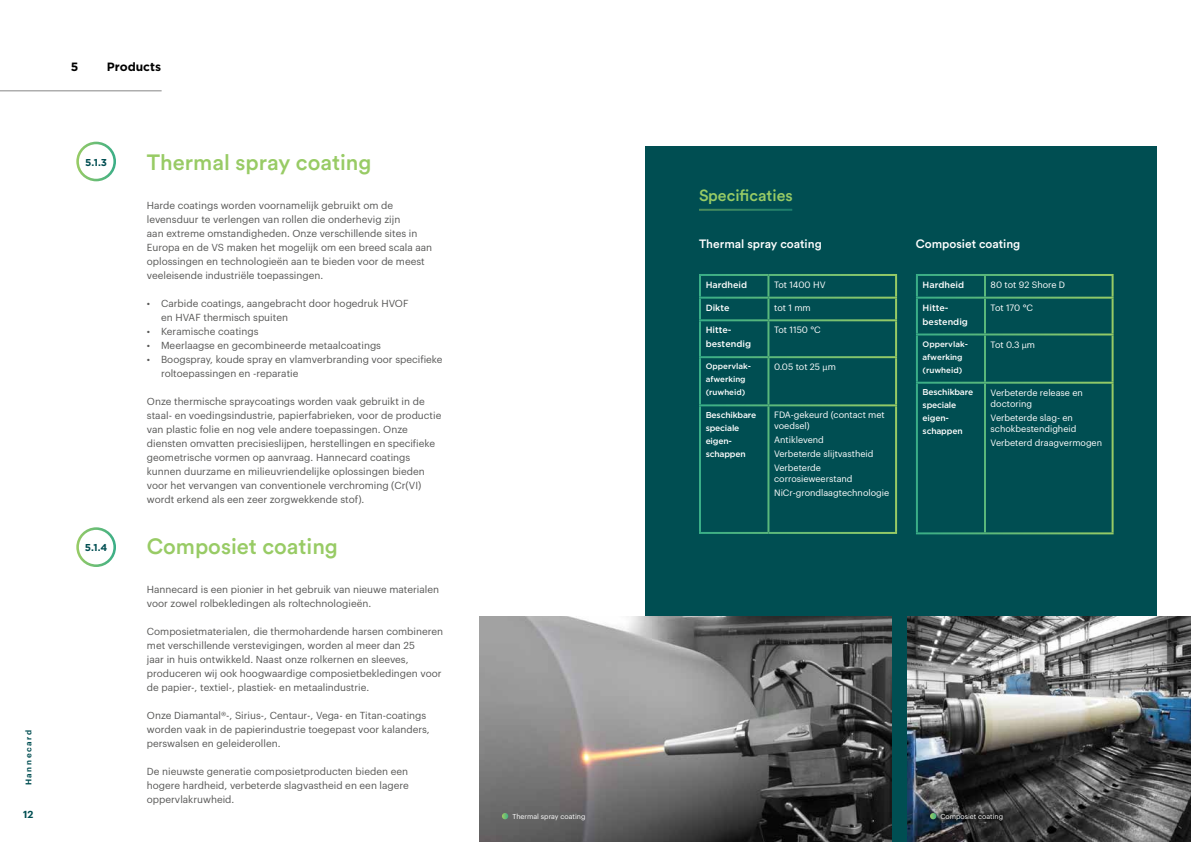
<style>
.page{position:relative;width:1191px;height:842px;background:#fff}
.page>*{position:absolute;margin:0;border:0;box-sizing:border-box;transform-origin:0 0}
.t1{font:500 22px "Circular Std";color:#98cb65}
.t2{font:500 16px "Circular Std";color:#98cb65}
.t3{font:500 12px "Circular Std";color:#fff}
.t4{font:700 12px "Gotham";color:#000}
.t5{font:10px/14px "Graphik";color:#575756}
.t6{font:700 10px "Gotham";color:#004e52}
.t7{font:600 10px "Graphik";color:#004e52}
.t8{font:9px/11px "Graphik";color:#fff}
.t9{font:500 9px/14px "Gotham";color:#fff}
.t10{font:500 8.5px/13px "Gotham";letter-spacing:-.02em;color:#fff}
.t11{font:500 8px/13px "Gotham";color:#fff}
.t12{font:600 8px "Graphik";letter-spacing:.2em;color:#004e52}
.t13{font:7px "Graphik";color:#fff}
.s1{font-family:"Proxima Nova"}
</style>
<div class="page">
<div style="left:645px;top:146px;width:512px;height:696px;background:#004e52"></div>
<img style="left:479px;top:617px;width:413px;height:225px">
<img style="left:907px;top:617px;width:284px;height:225px">
<hr style="left:0;top:91px;width:162px;height:1px;background:#000">
<svg style="left:76px;top:142px;width:40px;height:39px"></svg>
<svg style="left:76px;top:527px;width:40px;height:40px"></svg>
<div style="left:934px;top:808px;width:75px;height:19px;background:#000;opacity:.75"></div>
<svg style="left:502px;top:813px;width:6px;height:6px"></svg>
<svg style="left:930px;top:813px;width:6px;height:6px"></svg>
<hr style="left:699px;top:209px;width:93px;height:2px;background:#fff">
<hr style="left:699px;top:274px;width:69px;height:2px;background:#fff">
<hr style="left:699px;top:276px;width:2px;height:21px;background:#fff">
<hr style="left:768px;top:274px;width:129px;height:2px;background:#fff">
<hr style="left:767px;top:276px;width:2px;height:21px;background:#fff">
<hr style="left:895px;top:276px;width:2px;height:21px;background:#fff">
<hr style="left:699px;top:297px;width:69px;height:2px;background:#fff">
<hr style="left:699px;top:299px;width:2px;height:20px;background:#fff">
<hr style="left:768px;top:297px;width:129px;height:2px;background:#fff">
<hr style="left:767px;top:299px;width:2px;height:20px;background:#fff">
<hr style="left:895px;top:299px;width:2px;height:20px;background:#fff">
<hr style="left:699px;top:319px;width:69px;height:2px;background:#fff">
<hr style="left:699px;top:321px;width:2px;height:35px;background:#fff">
<hr style="left:768px;top:319px;width:129px;height:2px;background:#fff">
<hr style="left:767px;top:321px;width:2px;height:35px;background:#fff">
<hr style="left:895px;top:321px;width:2px;height:35px;background:#fff">
<hr style="left:699px;top:356px;width:69px;height:2px;background:#fff">
<hr style="left:699px;top:358px;width:2px;height:46px;background:#fff">
<hr style="left:768px;top:356px;width:129px;height:2px;background:#fff">
<hr style="left:767px;top:358px;width:2px;height:46px;background:#fff">
<hr style="left:895px;top:358px;width:2px;height:46px;background:#fff">
<hr style="left:699px;top:404px;width:69px;height:2px;background:#fff">
<hr style="left:699px;top:406px;width:2px;height:126px;background:#fff">
<hr style="left:768px;top:404px;width:129px;height:2px;background:#fff">
<hr style="left:767px;top:406px;width:2px;height:126px;background:#fff">
<hr style="left:895px;top:406px;width:2px;height:126px;background:#fff">
<hr style="left:699px;top:532px;width:69px;height:2px;background:#fff">
<hr style="left:768px;top:532px;width:129px;height:2px;background:#fff">
<hr style="left:916px;top:274px;width:69px;height:2px;background:#fff">
<hr style="left:916px;top:276px;width:2px;height:21px;background:#fff">
<hr style="left:985px;top:274px;width:128px;height:2px;background:#fff">
<hr style="left:984px;top:276px;width:2px;height:21px;background:#fff">
<hr style="left:1111px;top:276px;width:2px;height:21px;background:#fff">
<hr style="left:916px;top:297px;width:69px;height:2px;background:#fff">
<hr style="left:916px;top:299px;width:2px;height:34px;background:#fff">
<hr style="left:985px;top:297px;width:128px;height:2px;background:#fff">
<hr style="left:984px;top:299px;width:2px;height:34px;background:#fff">
<hr style="left:1111px;top:299px;width:2px;height:34px;background:#fff">
<hr style="left:916px;top:333px;width:69px;height:2px;background:#fff">
<hr style="left:916px;top:335px;width:2px;height:47px;background:#fff">
<hr style="left:985px;top:333px;width:128px;height:2px;background:#fff">
<hr style="left:984px;top:335px;width:2px;height:47px;background:#fff">
<hr style="left:1111px;top:335px;width:2px;height:47px;background:#fff">
<hr style="left:916px;top:382px;width:69px;height:2px;background:#fff">
<hr style="left:916px;top:384px;width:2px;height:148px;background:#fff">
<hr style="left:985px;top:382px;width:128px;height:2px;background:#fff">
<hr style="left:984px;top:384px;width:2px;height:148px;background:#fff">
<hr style="left:1111px;top:384px;width:2px;height:148px;background:#fff">
<hr style="left:916px;top:532px;width:69px;height:2px;background:#fff">
<hr style="left:985px;top:532px;width:128px;height:2px;background:#fff">
<p class="t12" style="left:23px;top:785px;width:57px;rotate:-90deg">Hannecard</p>
<p class="t7" style="left:23px;top:806px;width:12px">12</p>
<p class="t4" style="left:71px;top:59px;width:9px">5</p>
<p class="t4" style="left:107px;top:59px;width:56px">Products</p>
<p class="t6" style="left:85px;top:155px;width:23px">5.1.3</p>
<p class="t6" style="left:85px;top:541px;width:24px">5.1.4</p>
<h1 class="t1" style="left:147px;top:149px;width:226px">Thermal spray coating</h1>
<p class="t5" style="left:147px;top:198px;width:287px">Harde coatings worden voornamelijk gebruikt om de levensduur te verlengen van rollen die onderhevig zijn<br>aan extreme omstandigheden. Onze verschillende sites in Europa en de VS maken het mogelijk om een breed scala aan oplossingen en technologieën aan te bieden voor de meest veeleisende industriële toepassingen.</p>
<p class="t5" style="left:161px;top:296px;width:249px;text-indent:-14px">• Carbide coatings, aangebracht door hogedruk HVOF en HVAF thermisch spuiten</p>
<p class="t5" style="left:147px;top:324px;width:113px">• Keramische coatings</p>
<p class="t5" style="left:147px;top:338px;width:236px">• Meerlaagse en gecombineerde metaalcoatings</p>
<p class="t5" style="left:161px;top:352px;width:283px;text-indent:-14px">• Boogspray, koude spray en vlamverbranding voor specifieke roltoepassingen en -reparatie</p>
<p class="t5" style="left:147px;top:394px;width:296px">Onze thermische spraycoatings worden vaak gebruikt in de staal- en voedingsindustrie, papierfabrieken, voor de productie van plastic folie en nog vele andere toepassingen. Onze diensten omvatten precisieslijpen, herstellingen en specifieke geometrische vormen op aanvraag. Hannecard coatings kunnen duurzame en milieuvriendelijke oplossingen bieden voor het vervangen van conventionele verchroming (Cr(VI) wordt erkend als een zeer zorgwekkende stof).</p>
<h1 class="t1" style="left:147px;top:533px;width:192px">Composiet coating</h1>
<p class="t5" style="left:147px;top:581px;width:294px">Hannecard is een pionier in het gebruik van nieuwe materialen voor zowel rolbekledingen als roltechnologieën.</p>
<p class="t5" style="left:147px;top:623px;width:298px">Composietmaterialen, die thermohardende harsen combineren met verschillende verstevigingen, worden al meer dan 25<br>jaar in huis ontwikkeld. Naast onze rolkernen en sleeves, produceren wij ook hoogwaardige composietbekledingen voor de papier-, textiel-, plastiek- en metaalindustrie.</p>
<p class="t5" style="left:147px;top:707px;width:284px">Onze Diamantal®-, Sirius-, Centaur-, Vega- en Titan-coatings worden vaak in de papierindustrie toegepast voor kalanders, perswalsen en geleiderollen.</p>
<p class="t5" style="left:147px;top:763px;width:263px;text-align:justify">De nieuwste generatie composietproducten bieden een hogere hardheid, verbeterde slagvastheid en een lagere oppervlakruwheid.</p>
<h2 class="t2" style="left:699px;top:185px;width:95px">Specificaties</h2>
<p class="t3" style="left:699px;top:236px;width:124px">Thermal spray coating</p>
<p class="t3" style="left:916px;top:236px;width:106px">Composiet coating</p>
<p class="t9" style="left:705px;top:278px;width:43px">Hardheid</p>
<p class="t8" style="left:774px;top:278px;width:53px">Tot 1400 HV</p>
<p class="t9" style="left:705px;top:300px;width:25px">Dikte</p>
<p class="t8" style="left:774px;top:301px;width:38px">tot 1 mm</p>
<p class="t9" style="left:705px;top:323px;width:47px">Hitte&shy;bestendig</p>
<p class="t8" style="left:774px;top:324px;width:48px">Tot 1150 °C</p>
<p class="t11" style="left:705px;top:360px;width:47px">Oppervlak&shy;afwerking (ruwheid)</p>
<p class="t8" style="left:774px;top:361px;width:63px">0.05 tot 25 <span class="s1">µ</span>m</p>
<p class="t10" style="left:705px;top:408px;width:52px">Beschikbare speciale eigen&shy;schappen</p>
<p class="t8" style="left:774px;top:409px;width:112px">FDA-gekeurd (contact met voedsel)</p>
<p class="t9" style="left:922px;top:278px;width:43px">Hardheid</p>
<p class="t8" style="left:990px;top:278px;width:76px">80 tot 92 Shore D</p>
<p class="t9" style="left:922px;top:300px;width:47px">Hitte&shy;bestendig</p>
<p class="t8" style="left:990px;top:301px;width:44px">Tot 170 °C</p>
<p class="t11" style="left:922px;top:337px;width:47px">Oppervlak&shy;afwerking (ruwheid)</p>
<p class="t8" style="left:990px;top:338px;width:46px">Tot 0.3 <span class="s1">µ</span>m</p>
<p class="t10" style="left:922px;top:386px;width:52px">Beschikbare speciale eigen&shy;schappen</p>
<p class="t8" style="left:990px;top:386px;width:94px">Verbeterde release en doctoring</p>
<p class="t8" style="left:990px;top:411px;width:87px">Verbeterde slag- en schokbestendigheid</p>
<p class="t8" style="left:990px;top:436px;width:113px">Verbeterd draagvermogen</p>
<p class="t8" style="left:774px;top:432px;width:101px;line-height:14px">Antiklevend<br>Verbeterde slijtvastheid<br>Verbeterde</p>
<p class="t8" style="left:774px;top:471px;width:117px;line-height:14px">corrosieweerstand<br>NiCr-grondlaagtechnologie</p>
<p class="t13" style="left:512px;top:811px;width:74px">Thermal spray coating</p>
<p class="t13" style="left:940px;top:811px;width:64px">Composiet coating</p>
</div>
